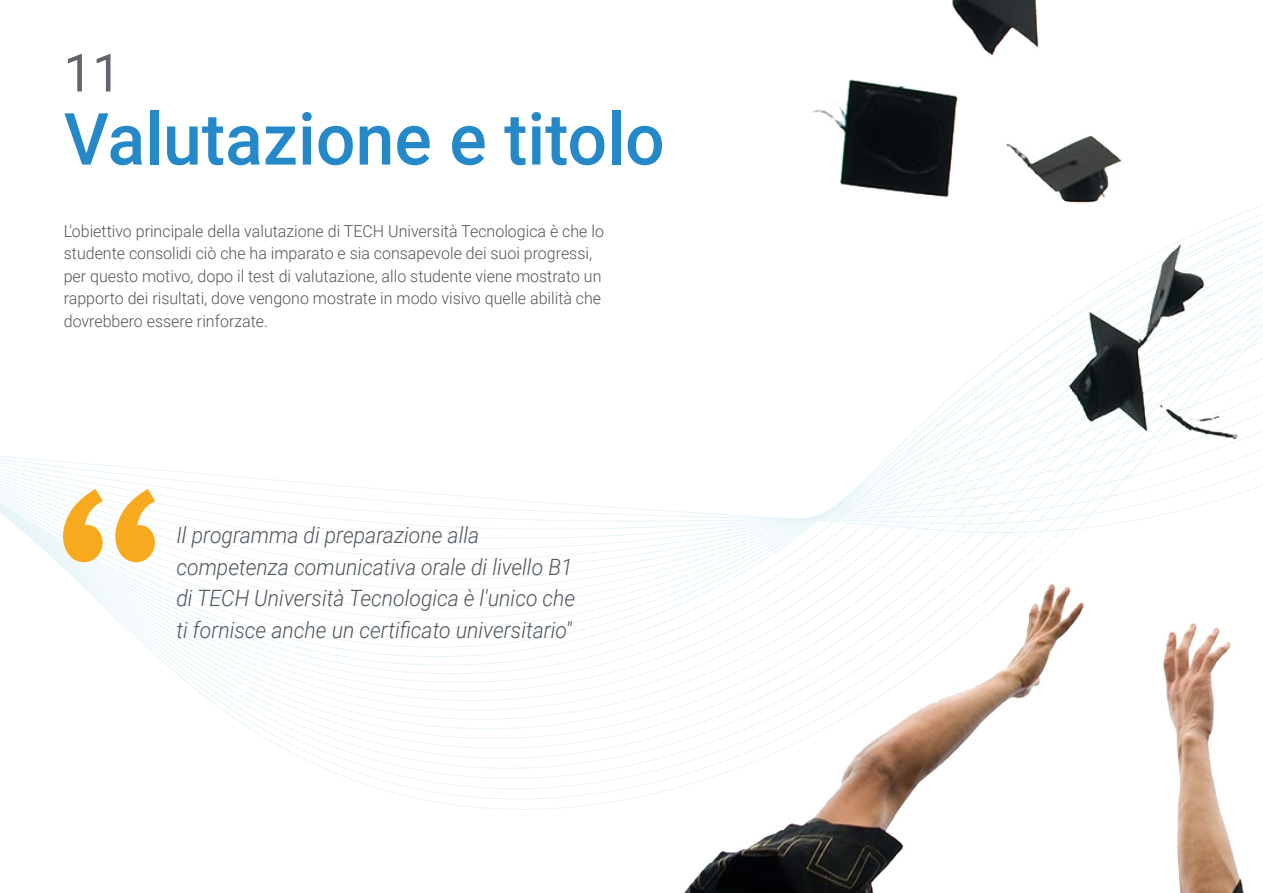
<style>
.page{position:relative;width:1263px;height:893px;background:#fff}
.page>*{position:absolute;margin:0;border:0;box-sizing:border-box;transform-origin:0 0}
.t1{font:500 72px "Roboto";color:#2488c9}
.t2{font:52.5px "Roboto";color:#61646a}
.t3{font:italic 300 22.5px/31.5px "Roboto";color:#52555b;scale:.94 1}
.t4{font:300 16.5px/22.5px "Roboto";color:#52555b}
</style>
<div class="page">
<svg style="left:0;top:456px;width:642px;height:354px"></svg>
<svg style="left:63px;top:489px;width:92px;height:73px"></svg>
<img style="left:642px;top:0;width:621px;height:893px">
<h2 class="t2" style="left:64px;top:36px;width:59px">11</h2>
<h1 class="t1" style="left:64px;top:89px;width:602px">Valutazione e titolo</h1>
<p class="t4" style="left:64px;top:219px;width:542px">L'obiettivo principale della valutazione di TECH Università Tecnologica è che lo studente consolidi ciò che ha imparato e sia consapevole dei suoi progressi, per questo motivo, dopo il test di valutazione, allo studente viene mostrato un rapporto dei risultati, dove vengono mostrate in modo visivo quelle abilità che dovrebbero essere rinforzate.</p>
<h3 class="t3" style="left:176px;top:519px;width:426px">Il programma di preparazione alla competenza comunicativa orale di livello B1 di TECH Università Tecnologica è l'unico che ti fornisce anche un certificato universitario"</h3>
</div>
